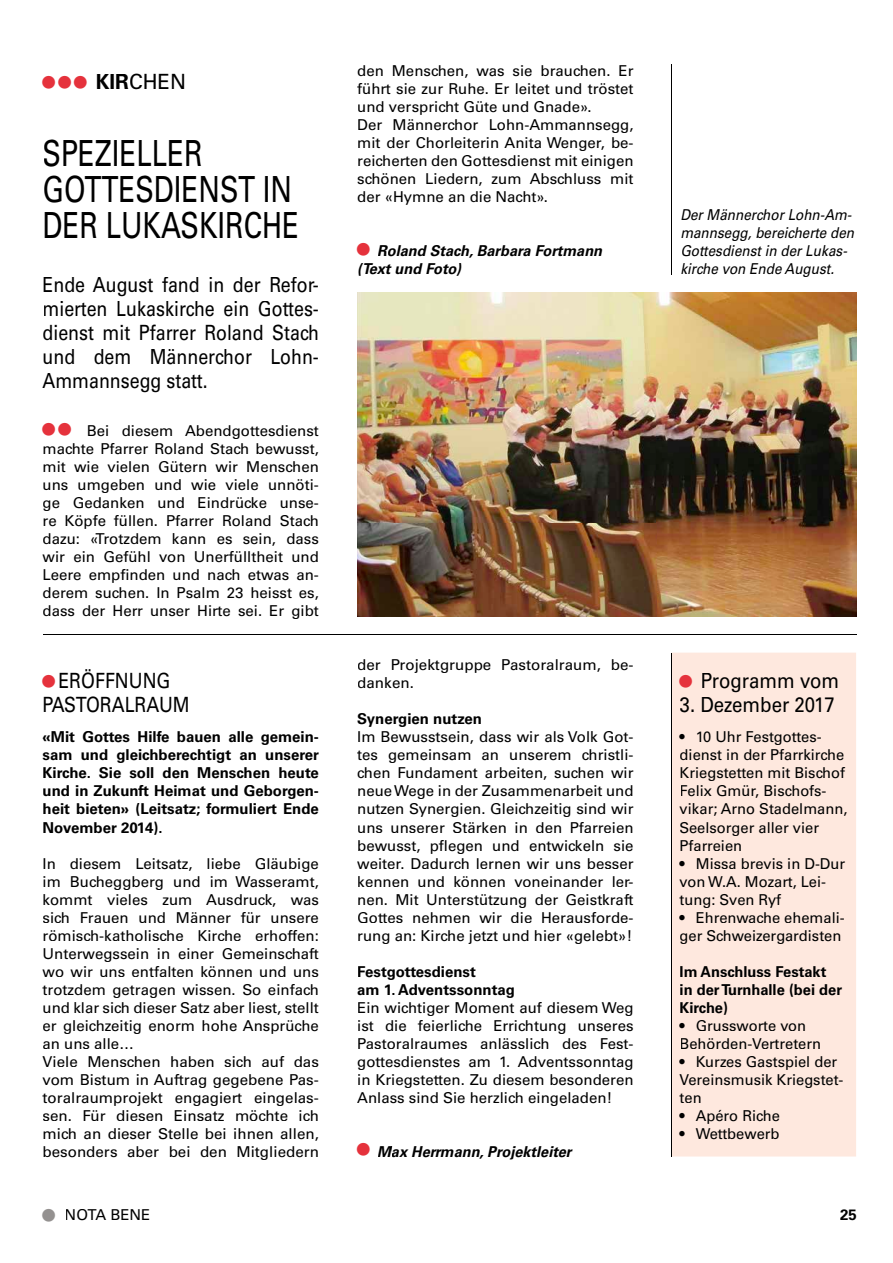
<style>
.page{position:relative;width:893px;height:1263px;background:#fff}
.page>*{position:absolute;margin:0;border:0;box-sizing:border-box;transform-origin:0 0}
.t1{font:36px/36px "Univers LT Std";color:#000;scale:.77 1}
.t2{font:21px/24px "Univers LT Std";color:#000;text-align:justify;scale:.85 1}
.t3{font:21px "Univers LT Std";color:#000;scale:.89 1}
.t4{font:21px "Univers LT Std";color:#000}
.t5{font:15px/18px "Univers LT Std";color:#000}
.t6{font:700 15px/18px "Univers LT Std";color:#000}
.t7{font:italic 15px/18px "Univers LT Std";color:#000;scale:.9 1}
.t8{font:italic 700 15px/18px "Univers LT Std";color:#000}
.s1{font-size:35.25px;color:#e5323c}
.s2{font-weight:700}
.s3{font-weight:400;font-style:normal;font-size:35.25px;color:#e5323c}
.s4{font-size:35.25px;color:#949190}
</style>
<div class="page">
<img style="left:357px;top:292px;width:499px;height:324px">
<div style="left:672px;top:653px;width:184px;height:503px;background:#fee8de"></div>
<div style="left:702px;top:673px;width:10px;height:15px;background:#fee8de"></div>
<div style="left:713px;top:678px;width:126px;height:15px;background:#fee8de"></div>
<div style="left:680px;top:697px;width:154px;height:16px;background:#fee8de"></div>
<div style="left:680px;top:732px;width:141px;height:13px;background:#fee8de"></div>
<div style="left:680px;top:749px;width:164px;height:12px;background:#fee8de"></div>
<div style="left:681px;top:767px;width:164px;height:14px;background:#fee8de"></div>
<div style="left:681px;top:785px;width:145px;height:13px;background:#fee8de"></div>
<div style="left:680px;top:803px;width:167px;height:13px;background:#fee8de"></div>
<div style="left:680px;top:821px;width:139px;height:14px;background:#fee8de"></div>
<div style="left:681px;top:839px;width:60px;height:12px;background:#fee8de"></div>
<div style="left:680px;top:858px;width:165px;height:11px;background:#fee8de"></div>
<div style="left:680px;top:876px;width:145px;height:12px;background:#fee8de"></div>
<div style="left:680px;top:893px;width:101px;height:14px;background:#fee8de"></div>
<div style="left:680px;top:912px;width:164px;height:11px;background:#fee8de"></div>
<div style="left:680px;top:929px;width:160px;height:14px;background:#fee8de"></div>
<div style="left:680px;top:966px;width:146px;height:11px;background:#fee8de"></div>
<div style="left:680px;top:983px;width:162px;height:13px;background:#fee8de"></div>
<div style="left:681px;top:1001px;width:46px;height:13px;background:#fee8de"></div>
<div style="left:680px;top:1019px;width:126px;height:12px;background:#fee8de"></div>
<div style="left:681px;top:1038px;width:139px;height:11px;background:#fee8de"></div>
<div style="left:680px;top:1055px;width:157px;height:14px;background:#fee8de"></div>
<div style="left:680px;top:1073px;width:163px;height:14px;background:#fee8de"></div>
<div style="left:680px;top:1093px;width:20px;height:10px;background:#fee8de"></div>
<div style="left:680px;top:1109px;width:99px;height:14px;background:#fee8de"></div>
<div style="left:680px;top:1128px;width:99px;height:11px;background:#fee8de"></div>
<hr style="left:671px;top:64px;width:1px;height:211px;background:#000">
<hr style="left:43px;top:634px;width:814px;height:1px;background:#000">
<hr style="left:671px;top:653px;width:1px;height:503px;background:#000">
<h2 class="t4" style="left:43px;top:69px;width:145px"><span class="s1">•••</span> <span class="s2">KIR</span>CHEN</h2>
<h1 class="t1" style="left:43px;top:136px;width:335px">SPEZIELLER<br>GOTTES DIENST IN<br>DER LUKASKIRCHE</h1>
<h2 class="t2" style="left:43px;top:273px;width:327px">Ende August fand in der Refor&shy;mierten Lukaskirche ein Gottes&shy;dienst mit Pfarrer Roland Stach und dem Männerchor Lohn-Ammanns egg statt.</h2>
<p class="t5" style="left:43px;top:422px;width:278px;text-align:justify"><span class="s1">••</span> Bei diesem Abendgottesdienst machte Pfarrer Roland Stach bewusst, mit wie vielen Gütern wir Menschen uns umgeben und wie viele unnöti&shy;ge Gedanken und Eindrücke unse&shy;re Köpfe füllen. Pfarrer Roland Stach dazu: «Trotzdem kann es sein, dass wir ein Gefühl von Unerfülltheit und Leere empfinden und nach etwas an&shy;derem suchen. In Psalm 23 heisst es, dass der Herr unser Hirte sei. Er gibt</p>
<h2 class="t2" style="left:43px;top:669px;width:175px"><span class="s1">•</span> ERÖFFNUNG<br>PASTORALRAUM</h2>
<p class="t6" style="left:43px;top:728px;width:278px;text-align:justify">«Mit Gottes Hilfe bauen alle gemein&shy;sam und gleichberechtigt an unserer Kirche. Sie soll den Menschen heute und in Zukunft Heimat und Geborgen&shy;heit bieten» (Leitsatz; formuliert Ende November 2014).</p>
<p class="t5" style="left:43px;top:854px;width:278px">In diesem Leitsatz, liebe Gläubige im Bucheggberg und im Wasseramt, kommt vieles zum Ausdruck, was sich Frauen und Männer für unsere römisch-katholische Kirche erhoffen:<br>Unter wegssein in einer Gemeinschaft wo wir uns entfalten können und uns trotzdem getragen wissen. So einfach und klar sich dieser Satz aber liest, stellt er gleichzeitig enorm hohe Ansprüche an uns alle…<br>Viele Menschen haben sich auf das vom Bistum in Auftrag gegebene Pas&shy;toralraumprojekt engagiert eingelas&shy;sen. Für diesen Einsatz möchte ich mich an dieser Stelle bei ihnen allen, besonders aber bei den Mitgliedern</p>
<p class="t5" style="left:357px;top:62px;width:278px">den Menschen, was sie brauchen. Er führt sie zur Ruhe. Er leitet und tröstet und verspricht Güte und Gnade».<br>Der Männerchor Lohn-Ammannsegg, mit der Chorleiterin Anita Wenger, be&shy;reicherten den Gottesdienst mit einigen schönen Liedern, zum Abschluss mit der «Hymne an die Nacht».</p>
<p class="t8" style="left:357px;top:242px;width:246px"><span class="s3">•</span> Roland Stach, Barbara Fortmann (Text und Foto)</p>
<p class="t5" style="left:357px;top:656px;width:278px">der Projektgruppe Pastoralraum, be&shy;danken.</p>
<p class="t6" style="left:357px;top:710px;width:126px">Synergien nutzen</p>
<p class="t5" style="left:357px;top:728px;width:278px;text-align:justify">Im Bewusstsein, dass wir als Volk Got&shy;tes gemeinsam an unserem christli&shy;chen Fundament arbeiten, suchen wir neue Wege in der Zusammenarbeit und nutzen Synergien. Gleichzeitig sind wir uns unserer Stärken in den Pfarreien bewusst, pflegen und entwickeln sie weiter. Dadurch lernen wir uns besser kennen und können voneinander ler&shy;nen. Mit Unterstützung der Geistkraft Gottes nehmen wir die Herausforde&shy;rung an: Kirche jetzt und hier «gelebt»!</p>
<p class="t6" style="left:357px;top:962px;width:159px">Festgottesdienst<br>am 1. Adventssonntag</p>
<p class="t5" style="left:357px;top:998px;width:278px;text-align:justify">Ein wichtiger Moment auf diesem Weg ist die feierliche Errichtung unseres Pastoralraumes anlässlich des Fest&shy;gottesdienstes am 1. Adventssonntag in Kriegstetten. Zu diesem besonderen Anlass sind Sie herzlich eingeladen!</p>
<p class="t8" style="left:357px;top:1142px;width:216px"><span class="s3">•</span> Max Herrmann, Projektleiter</p>
<p class="t7" style="left:680px;top:206px;width:195px">Der Männerchor Lohn-Am&shy;mannsegg, bereicherte den<br>Gottesdienst in der Lukas&shy;kirche von Ende August.</p>
<h2 class="t3" style="left:680px;top:669px;width:181px"><span class="s1">•</span> Programm vom</h2>
<h2 class="t3" style="left:680px;top:693px;width:176px">3. Dezember 2017</h2>
<p class="t5" style="left:680px;top:728px;width:169px">• 10 Uhr Festgottes&shy;dienst in der Pfarrkirche<br>Kriegstetten mit Bischof<br>Felix Gmür, Bischofs&shy;vikar; Arno Stadelmann,<br>Seelsorger aller vier<br>Pfarreien</p>
<p class="t5" style="left:680px;top:854px;width:167px">• Missa brevis in D-Dur von W.A. Mozart, Lei&shy;tung: Sven Ryf</p>
<p class="t5" style="left:680px;top:908px;width:167px">• Ehrenwache ehemali&shy;ger Schweizergardisten</p>
<p class="t6" style="left:680px;top:962px;width:164px">Im Anschluss Festakt in der Turnhalle (bei der<br>Kirche)</p>
<p class="t5" style="left:680px;top:1016px;width:143px">• Grussworte von<br>Behörden-Vertretern</p>
<p class="t5" style="left:680px;top:1052px;width:165px">• Kurzes Gastspiel der<br>Vereinsmusik Kriegstet&shy;ten</p>
<p class="t5" style="left:680px;top:1106px;width:102px">• Apéro Riche</p>
<p class="t5" style="left:680px;top:1124px;width:101px">• Wettbewerb</p>
<p class="t5" style="left:43px;top:1206px;width:109px"><span class="s4">•</span> NOTA BENE</p>
<p class="t6" style="left:840px;top:1206px;width:18px">25</p>
</div>
